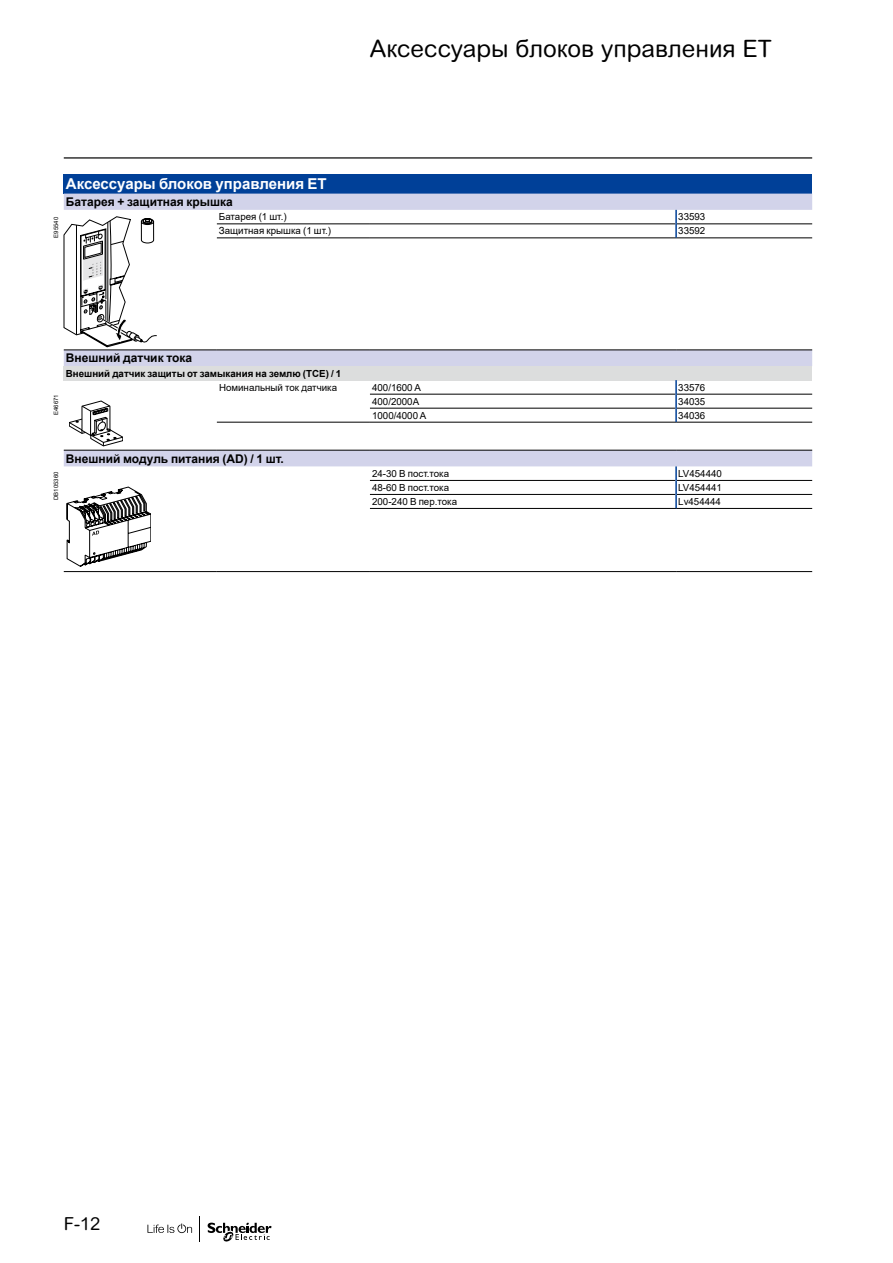
<style>
.page{position:relative;width:893px;height:1263px;background:#fff}
.page>*{position:absolute;margin:0;border:0;box-sizing:border-box;transform-origin:0 0}
.t1{font:24px "Arial Rounded MT Pro Cyr";color:#000}
.t2{font:18px "Arial Rounded MT Pro Cyr";color:#000}
.t3{font:700 15px "Arial";color:#fff}
.t4{font:700 12px "Arial";color:#000}
.t5{font:9.75px "Arial";color:#000}
.t6{font:700 9.75px "Arial";color:#000}
.t7{font:6px "Arial";color:#000}
</style>
<div class="page">
<hr style="left:64px;top:157px;width:748px;height:2px;background:#000">
<div style="left:64px;top:174px;width:748px;height:20px;background:#004098"></div>
<svg style="left:64px;top:194px;width:748px;height:272px"></svg>
<div style="left:64px;top:366px;width:748px;height:14px;background:#dcdddd"></div>
<hr style="left:217px;top:224px;width:153px;height:1px;background:#000">
<hr style="left:370px;top:224px;width:305px;height:1px;background:#000">
<hr style="left:677px;top:224px;width:135px;height:1px;background:#000">
<hr style="left:217px;top:238px;width:153px;height:1px;background:#000">
<hr style="left:370px;top:238px;width:306px;height:1px;background:#000">
<hr style="left:676px;top:238px;width:136px;height:1px;background:#000">
<hr style="left:370px;top:394px;width:305px;height:1px;background:#000">
<hr style="left:677px;top:394px;width:135px;height:1px;background:#000">
<hr style="left:370px;top:408px;width:305px;height:1px;background:#000">
<hr style="left:677px;top:408px;width:135px;height:1px;background:#000">
<hr style="left:217px;top:422px;width:153px;height:1px;background:#000">
<hr style="left:370px;top:422px;width:306px;height:1px;background:#000">
<hr style="left:676px;top:422px;width:136px;height:1px;background:#000">
<hr style="left:370px;top:480px;width:305px;height:1px;background:#000">
<hr style="left:677px;top:480px;width:135px;height:1px;background:#000">
<hr style="left:370px;top:494px;width:305px;height:1px;background:#000">
<hr style="left:677px;top:494px;width:135px;height:1px;background:#000">
<hr style="left:370px;top:508px;width:306px;height:1px;background:#000">
<hr style="left:676px;top:508px;width:136px;height:1px;background:#000">
<svg style="left:675px;top:210px;width:2px;height:28px"></svg>
<svg style="left:675px;top:380px;width:2px;height:42px"></svg>
<svg style="left:675px;top:466px;width:2px;height:42px"></svg>
<hr style="left:64px;top:571px;width:153px;height:1px;background:#000">
<hr style="left:217px;top:571px;width:153px;height:1px;background:#000">
<hr style="left:370px;top:571px;width:306px;height:1px;background:#000">
<hr style="left:676px;top:571px;width:136px;height:1px;background:#000">
<hr style="left:64px;top:350px;width:153px;height:1px;background:#000">
<hr style="left:217px;top:350px;width:153px;height:1px;background:#000">
<hr style="left:370px;top:350px;width:306px;height:1px;background:#000">
<hr style="left:676px;top:350px;width:136px;height:1px;background:#000">
<hr style="left:64px;top:450px;width:153px;height:1px;background:#000">
<hr style="left:217px;top:450px;width:153px;height:1px;background:#000">
<hr style="left:370px;top:450px;width:306px;height:1px;background:#000">
<hr style="left:676px;top:450px;width:136px;height:1px;background:#000">
<svg style="left:64px;top:216px;width:93px;height:131px"></svg>
<svg style="left:69px;top:401px;width:54px;height:45px"></svg>
<svg style="left:67px;top:487px;width:84px;height:79px"></svg>
<svg style="left:147px;top:1223px;width:45px;height:10px"></svg>
<svg style="left:208px;top:1222px;width:64px;height:20px"></svg>
<h1 class="t1" style="left:370px;top:34px;width:403px">Аксессуары блоков управления ET</h1>
<h3 class="t3" style="left:66px;top:173px;width:262px">Аксессуары блоков управления ET</h3>
<p class="t4" style="left:66px;top:193px;width:168px">Батарея + защитная крышка</p>
<p class="t5" style="left:219px;top:210px;width:69px">Батарея (1 шт.)</p>
<p class="t5" style="left:678px;top:210px;width:29px">33593</p>
<p class="t5" style="left:219px;top:224px;width:114px">Защитная крышка (1 шт.)</p>
<p class="t5" style="left:678px;top:224px;width:29px">33592</p>
<p class="t7" style="left:52px;top:238px;width:22px;rotate:-90deg">E95540</p>
<p class="t7" style="left:52px;top:415px;width:22px;rotate:-90deg">E46671</p>
<p class="t7" style="left:52px;top:500px;width:30px;rotate:-90deg">DB105360</p>
<p class="t4" style="left:66px;top:350px;width:128px">Внешний датчик тока</p>
<p class="t6" style="left:66px;top:366px;width:277px">Внешний датчик защиты от замыкания на землю (TCE) / 1</p>
<p class="t5" style="left:219px;top:380px;width:120px">Номинальный ток датчика</p>
<p class="t5" style="left:372px;top:380px;width:50px">400/1600 A</p>
<p class="t5" style="left:678px;top:380px;width:29px">33576</p>
<p class="t5" style="left:372px;top:394px;width:49px">400/2000A</p>
<p class="t5" style="left:678px;top:394px;width:29px">34035</p>
<p class="t5" style="left:372px;top:408px;width:56px">1000/4000 A</p>
<p class="t5" style="left:678px;top:408px;width:29px">34036</p>
<p class="t4" style="left:66px;top:450px;width:220px">Внешний модуль питания (AD) / 1 шт.</p>
<p class="t5" style="left:372px;top:467px;width:79px">24-30 В пост.тока</p>
<p class="t5" style="left:678px;top:467px;width:45px">LV454440</p>
<p class="t5" style="left:372px;top:481px;width:79px">48-60 В пост.тока</p>
<p class="t5" style="left:678px;top:481px;width:45px">LV454441</p>
<p class="t5" style="left:372px;top:495px;width:87px">200-240 В пер.тока</p>
<p class="t5" style="left:678px;top:495px;width:44px">Lv454444</p>
<h2 class="t2" style="left:64px;top:1212px;width:38px">F-12</h2>
</div>
